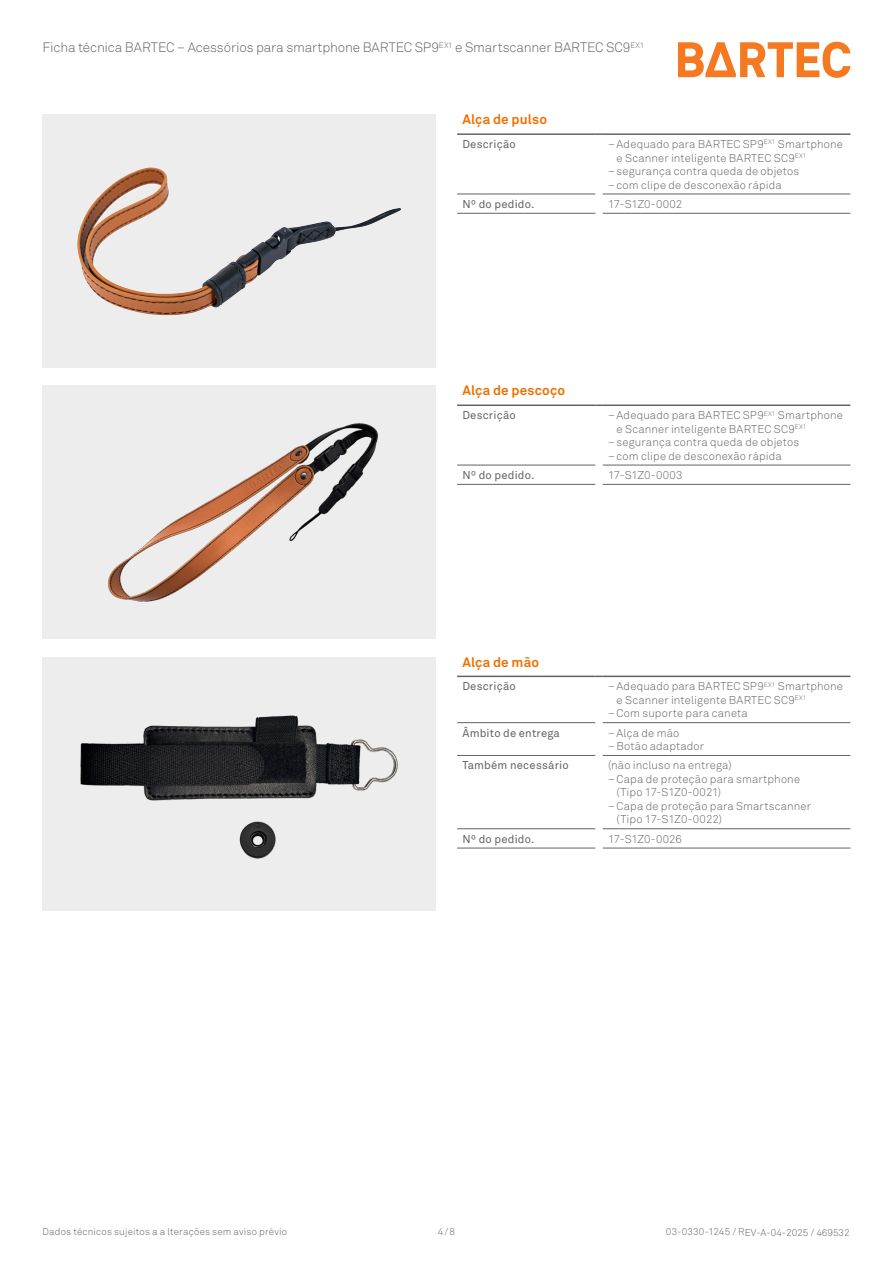
<style>
.page{position:relative;width:893px;height:1263px;background:#fff}
.page>*{position:absolute;margin:0;border:0;box-sizing:border-box;transform-origin:0 0}
.t1{font:300 13.5px "Akkurat Pro";letter-spacing:-.01em;color:#636366}
.Tab_01_Headline_9{font:700 13.5px "Akkurat Pro";letter-spacing:.01em;color:#ef7100}
.Paragraph_Style_1{font:300 11.25px/13.5px "Akkurat Pro";letter-spacing:.01em;color:#636366}
.Tab_03_Copy_Legend_7_5{font:11.25px "Akkurat Pro";letter-spacing:.015em;color:#636366}
.Tab_03_Copy_7_5{font:300 11.25px "Akkurat Pro";letter-spacing:-.01em;color:#636366}
.t2{font:300 9.75px "Akkurat Pro";letter-spacing:.015em;color:#636366}
</style>
<div class="page">
<svg style="left:678px;top:42px;width:172px;height:36px"></svg>
<div style="left:43px;top:386px;width:393px;height:253px;background:#ededee"></div>
<div style="left:43px;top:115px;width:393px;height:253px;background:#ededee"></div>
<hr style="left:457px;top:484px;width:138px;height:1px;background:#636366">
<hr style="left:603px;top:404px;width:247px;height:2px;background:#636366">
<hr style="left:603px;top:465px;width:247px;height:1px;background:#636366">
<hr style="left:603px;top:484px;width:247px;height:1px;background:#636366">
<svg style="left:457px;top:404px;width:146px;height:80px"></svg>
<hr style="left:457px;top:213px;width:138px;height:1px;background:#636366">
<hr style="left:603px;top:133px;width:247px;height:2px;background:#636366">
<hr style="left:603px;top:194px;width:247px;height:1px;background:#636366">
<hr style="left:603px;top:213px;width:247px;height:1px;background:#636366">
<svg style="left:457px;top:133px;width:146px;height:80px"></svg>
<hr style="left:457px;top:848px;width:138px;height:1px;background:#636366">
<hr style="left:603px;top:676px;width:247px;height:1px;background:#636366">
<hr style="left:603px;top:722px;width:247px;height:1px;background:#636366">
<hr style="left:603px;top:755px;width:247px;height:1px;background:#636366">
<hr style="left:603px;top:828px;width:247px;height:1px;background:#636366">
<hr style="left:603px;top:848px;width:247px;height:1px;background:#636366">
<svg style="left:457px;top:676px;width:146px;height:172px"></svg>
<hr style="left:457px;top:722px;width:138px;height:1px;background:#636366">
<img style="left:77px;top:167px;width:324px;height:149px">
<img style="left:108px;top:423px;width:271px;height:179px">
<div style="left:43px;top:657px;width:393px;height:253px;background:#ededee"></div>
<img style="left:80px;top:715px;width:318px;height:144px">
<p class="t1" style="left:43px;top:39px;width:603px">Ficha técnica BARTEC – Acessórios para smartphone BARTEC SP9<sup>EX1</sup> e Smartscanner BARTEC SC9<sup>EX1</sup></p>
<p class="Tab_01_Headline_9" style="left:462px;top:111px;width:86px">Alça de pulso</p>
<p class="Tab_03_Copy_Legend_7_5" style="left:462px;top:138px;width:55px">Descrição</p>
<p class="Paragraph_Style_1" style="left:617px;top:137px;width:228px;text-indent:-8px">–Adequado para BARTEC SP9<sup>EX1</sup> Smartphone e Scanner inteligente BARTEC SC9<sup>EX1</sup></p>
<p class="Paragraph_Style_1" style="left:608px;top:164px;width:193px">–segurança contra queda de objetos</p>
<p class="Paragraph_Style_1" style="left:608px;top:178px;width:175px">–com clipe de desconexão rápida</p>
<p class="Tab_03_Copy_Legend_7_5" style="left:462px;top:197px;width:73px">Nº do pedido.</p>
<p class="Tab_03_Copy_7_5" style="left:608px;top:197px;width:76px">17-S1Z0-0002</p>
<p class="Tab_01_Headline_9" style="left:462px;top:382px;width:104px">Alça de pescoço</p>
<p class="Tab_03_Copy_Legend_7_5" style="left:462px;top:409px;width:55px">Descrição</p>
<p class="Paragraph_Style_1" style="left:617px;top:409px;width:228px;text-indent:-8px">–Adequado para BARTEC SP9<sup>EX1</sup> Smartphone e Scanner inteligente BARTEC SC9<sup>EX1</sup></p>
<p class="Paragraph_Style_1" style="left:608px;top:436px;width:193px">–segurança contra queda de objetos</p>
<p class="Paragraph_Style_1" style="left:608px;top:449px;width:175px">–com clipe de desconexão rápida</p>
<p class="Tab_03_Copy_Legend_7_5" style="left:462px;top:468px;width:73px">Nº do pedido.</p>
<p class="Tab_03_Copy_7_5" style="left:608px;top:468px;width:76px">17-S1Z0-0003</p>
<p class="Tab_01_Headline_9" style="left:462px;top:653px;width:78px">Alça de mão</p>
<p class="Tab_03_Copy_Legend_7_5" style="left:462px;top:680px;width:55px">Descrição</p>
<p class="Paragraph_Style_1" style="left:617px;top:680px;width:228px;text-indent:-8px">–Adequado para BARTEC SP9<sup>EX1</sup> Smartphone e Scanner inteligente BARTEC SC9<sup>EX1</sup></p>
<p class="Paragraph_Style_1" style="left:608px;top:707px;width:141px">–Com suporte para caneta</p>
<p class="Tab_03_Copy_Legend_7_5" style="left:462px;top:726px;width:99px">Âmbito de entrega</p>
<p class="Paragraph_Style_1" style="left:608px;top:726px;width:73px">–Alça de mão</p>
<p class="Paragraph_Style_1" style="left:608px;top:739px;width:98px">–Botão adaptador</p>
<p class="Tab_03_Copy_Legend_7_5" style="left:462px;top:759px;width:108px">Também necessário</p>
<p class="Paragraph_Style_1" style="left:608px;top:759px;width:125px">(não incluso na entrega)</p>
<p class="Paragraph_Style_1" style="left:617px;top:772px;width:185px;text-indent:-9px">–Capa de proteção para smartphone (Tipo 17-S1Z0-0021)</p>
<p class="Paragraph_Style_1" style="left:617px;top:799px;width:196px;text-indent:-9px">–Capa de proteção para Smartscanner (Tipo 17-S1Z0-0022)</p>
<p class="Tab_03_Copy_Legend_7_5" style="left:462px;top:832px;width:73px">Nº do pedido.</p>
<p class="Tab_03_Copy_7_5" style="left:608px;top:832px;width:75px">17-S1Z0-0026</p>
<p class="t2" style="left:43px;top:1226px;width:246px">Dados técnicos sujeitos a a lterações sem aviso prévio</p>
<p class="t2" style="left:438px;top:1226px;width:19px">4/8</p>
<p class="t2" style="left:666px;top:1226px;width:185px">03-0330-1245 / REV-A-04-2025 / 469532</p>
</div>
